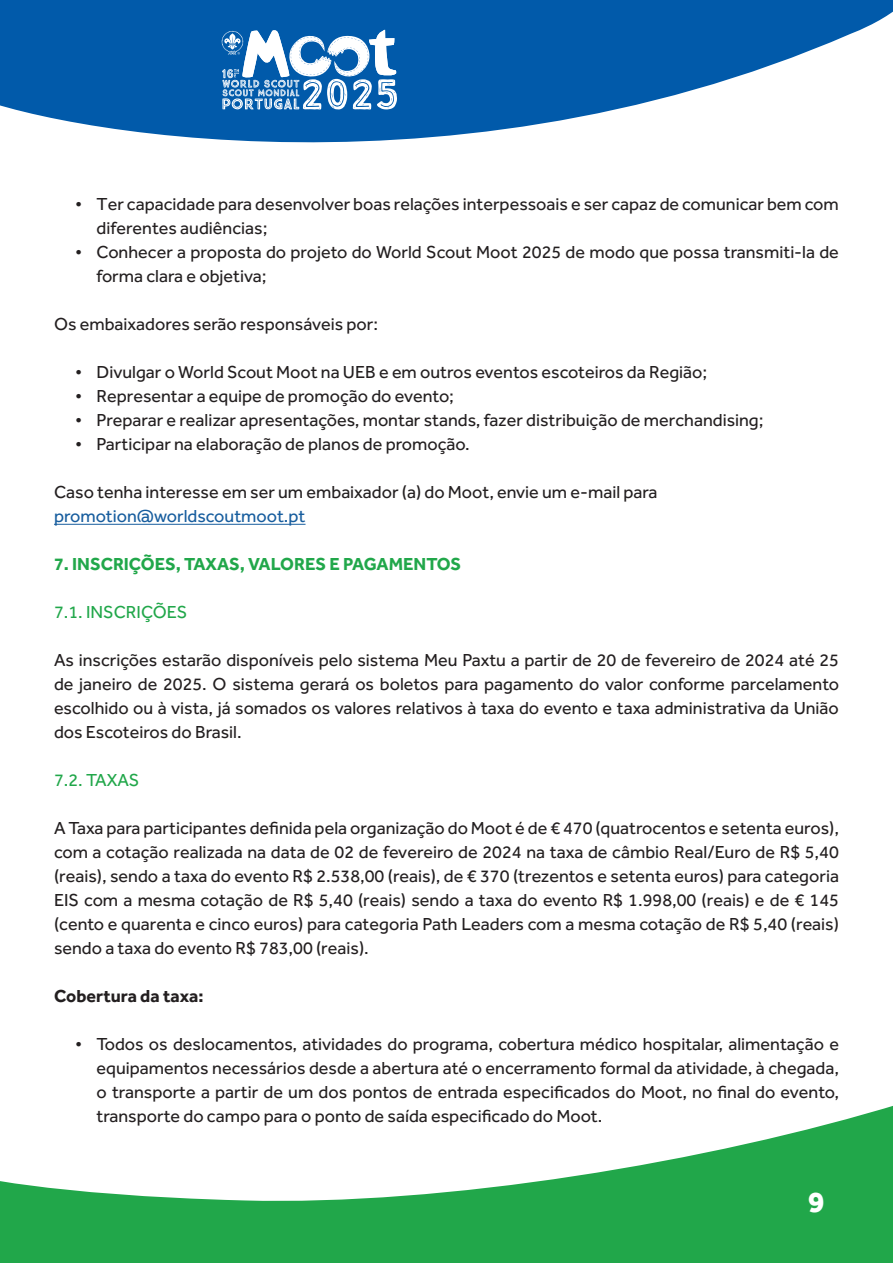
<style>
.page{position:relative;width:893px;height:1263px;background:#fff}
.page>*{position:absolute;margin:0;border:0;box-sizing:border-box;transform-origin:0 0}
.t1{font:800 30px "Effra";color:#fff}
.t2{font:18px/24px "Effra";color:#231f20;text-align:justify}
.t3{font:700 18px "Effra";color:#21a74a}
.t4{font:18px "Effra";color:#175d9e}
.t5{font:18px "Effra";color:#21a74a}
.t6{font:700 18px "Effra";color:#231f20}
</style>
<div class="page">
<svg style="left:0;top:1106px;width:893px;height:157px;fill:#21a74a"></svg>
<svg style="left:0;top:0;width:893px;height:143px;fill:#015aaa"></svg>
<svg style="left:222px;top:30px;width:175px;height:80px"></svg>
<hr style="left:54px;top:524px;width:252px;height:1px;background:#175d9e">
<p class="t2" style="left:97px;top:192px;width:744px;text-indent:-21px">• Ter capacidade para desenvolver boas relações interpessoais e ser capaz de comunicar bem com diferentes audiências;</p>
<p class="t2" style="left:97px;top:240px;width:744px;text-indent:-21px">• Conhecer a proposta do projeto do World Scout Moot 2025 de modo que possa transmiti-la de forma clara e objetiva;</p>
<p class="t2" style="left:54px;top:312px;width:325px">Os embaixadores serão responsáveis por:</p>
<p class="t2" style="left:75px;top:360px;width:633px">• Divulgar o World Scout Moot na UEB e em outros eventos escoteiros da Região;</p>
<p class="t2" style="left:75px;top:384px;width:380px">• Representar a equipe de promoção do evento;</p>
<p class="t2" style="left:75px;top:408px;width:690px">• Preparar e realizar apresentações, montar stands, fazer distribuição de merchandising;</p>
<p class="t2" style="left:75px;top:432px;width:396px">• Participar na elaboração de planos de promoção.</p>
<p class="t2" style="left:54px;top:480px;width:605px">Caso tenha interesse em ser um embaixador (a) do Moot, envie um e-mail para</p>
<p class="t4" style="left:54px;top:506px;width:253px">promotion@worldscoutmoot.pt</p>
<p class="t3" style="left:54px;top:553px;width:409px">7. INSCRIÇÕES, TAXAS, VALORES E PAGAMENTOS</p>
<p class="t5" style="left:54px;top:602px;width:135px">7.1. INSCRIÇÕES</p>
<p class="t2" style="left:54px;top:648px;width:787px">As inscrições estarão disponíveis pelo sistema Meu Paxtu a partir de 20 de fevereiro de 2024 até 25 de janeiro de 2025. O sistema gerará os boletos para pagamento do valor conforme parcelamento escolhido ou à vista, já somados os valores relativos à taxa do evento e taxa administrativa da União dos Escoteiros do Brasil.</p>
<p class="t5" style="left:54px;top:770px;width:87px">7.2. TAXAS</p>
<p class="t2" style="left:54px;top:816px;width:786px">A Taxa para participantes definida pela organização do Moot é de € 470 (quatrocentos e setenta euros), com a cotação realizada na data de 02 de fevereiro de 2024 na taxa de câmbio Real/Euro de R$ 5,40 (reais), sendo a taxa do evento R$ 2.538,00 (reais), de € 370 (trezentos e setenta euros) para categoria EIS com a mesma cotação de R$ 5,40 (reais) sendo a taxa do evento R$ 1.998,00 (reais) e de € 145 (cento e quarenta e cinco euros) para categoria Path Leaders com a mesma cotação de R$ 5,40 (reais) sendo a taxa do evento R$ 783,00 (reais).</p>
<p class="t6" style="left:54px;top:985px;width:151px">Cobertura da taxa:</p>
<p class="t2" style="left:97px;top:1032px;width:744px;text-indent:-21px">• Todos os deslocamentos, atividades do programa, cobertura médico hospitalar, alimentação e equipamentos necessários desde a abertura até o encerramento formal da atividade, à chegada, o transporte a partir de um dos pontos de entrada especificados do Moot, no final do evento, transporte do campo para o ponto de saída especificado do Moot.</p>
<h1 class="t1" style="left:808px;top:1183px;width:18px">9</h1>
</div>
